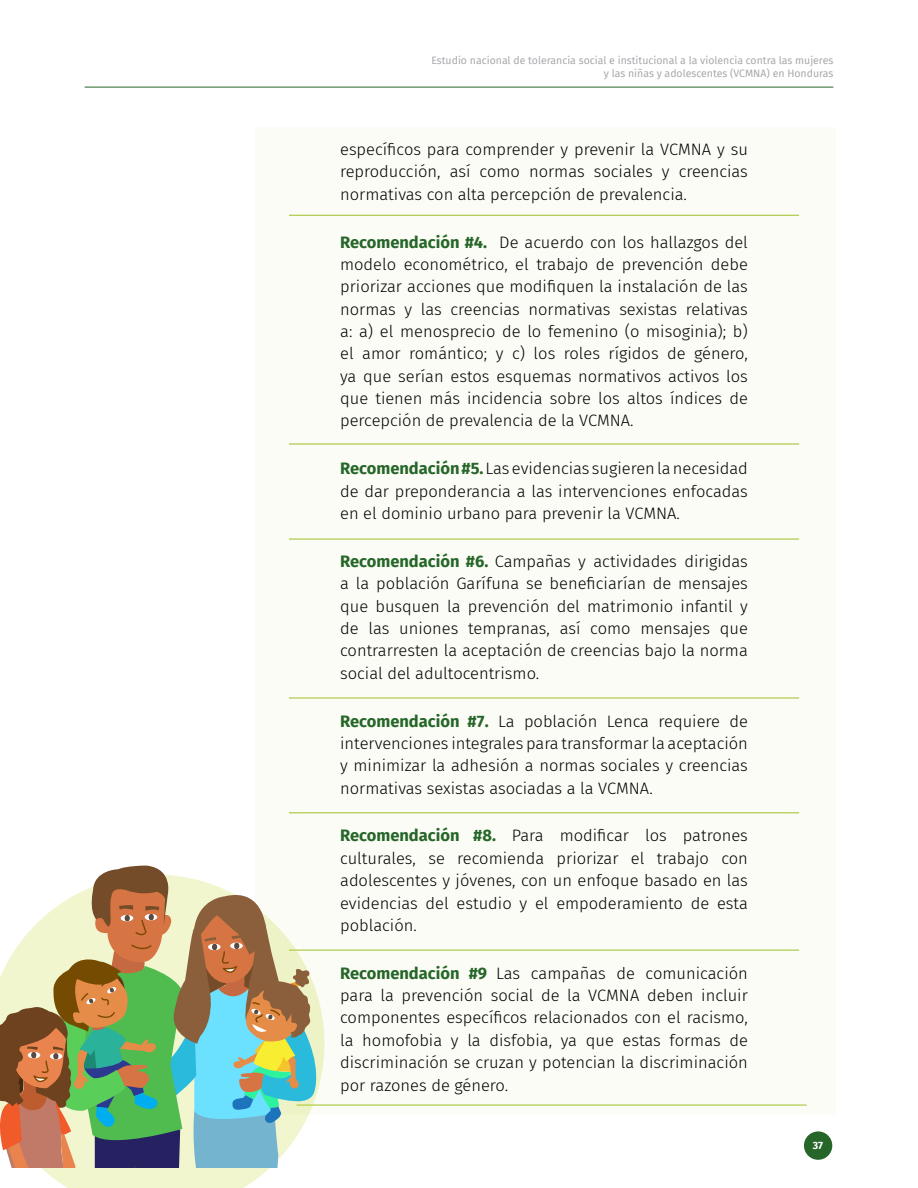
<style>
.page{position:relative;width:918px;height:1188px;background:#fff}
.page>*{position:absolute;margin:0;border:0;box-sizing:border-box;transform-origin:0 0}
.t1{font:300 16.5px/22.4px "Fira Sans";color:#000;text-align:justify}
.t2{font:10.5px/13.5px "Fira Sans";color:#a7a9ac;text-align:right}
.t3{font:700 10.5px "Fira Sans";color:#fff}
.s1{font-weight:700;color:#266629}
</style>
<div class="page">
<hr style="left:85px;top:87px;width:748px;height:1px;background:#266629">
<div style="left:804px;top:1131px;width:28px;height:29px;background:#266629;border-radius:50%"></div>
<div style="left:255px;top:128px;width:580px;height:987px;background:#fbfcf5"></div>
<hr style="left:289px;top:215px;width:510px;height:1px;background:#a8c73b">
<hr style="left:289px;top:443px;width:510px;height:2px;background:#a8c73b">
<hr style="left:289px;top:538px;width:510px;height:2px;background:#a8c73b">
<hr style="left:289px;top:697px;width:510px;height:2px;background:#a8c73b">
<hr style="left:289px;top:812px;width:510px;height:1px;background:#a8c73b">
<hr style="left:289px;top:950px;width:510px;height:1px;background:#a8c73b">
<hr style="left:296px;top:1105px;width:511px;height:1px;background:#a8c73b">
<svg style="left:11px;top:1167px;width:267px;height:21px;fill:#f1f6cf"></svg>
<svg style="left:0;top:865px;width:324px;height:302px;background:#a9b091"></svg>
<p class="t2" style="left:431px;top:53px;width:403px">Estudio nacional de tolerancia social e institucional a la violencia contra las mujeres y las niñas y adolescentes (VCMNA) en Honduras</p>
<p class="t1" style="left:340px;top:138px;width:409px">específicos para comprender y prevenir la VCMNA y su reproducción, así como normas sociales y creencias normativas con alta percepción de prevalencia.</p>
<p class="t1" style="left:340px;top:231px;width:409px"><span class="s1">Recomendación #4.</span> De acuerdo con los hallazgos del modelo econométrico, el trabajo de prevención debe priorizar acciones que modifiquen la instalación de las normas y las creencias normativas sexistas relativas a: a) el menosprecio de lo femenino (o misoginia); b) el amor romántico; y c) los roles rígidos de género, ya que serían estos esquemas normativos activos los que tienen más incidencia sobre los altos índices de percepción de prevalencia de la VCMNA.</p>
<p class="t1" style="left:340px;top:457px;width:409px"><span class="s1">Recomendación #5.</span> Las evidencias sugieren la necesidad de dar preponderancia a las intervenciones enfocadas en el dominio urbano para prevenir la VCMNA.</p>
<p class="t1" style="left:340px;top:550px;width:409px"><span class="s1">Recomendación #6.</span> Campañas y actividades dirigidas a la población Garífuna se beneficiarían de mensajes que busquen la prevención del matrimonio infantil y de las uniones tempranas, así como mensajes que contrarresten la aceptación de creencias bajo la norma social del adultocentrismo.</p>
<p class="t1" style="left:340px;top:710px;width:409px"><span class="s1">Recomendación #7.</span> La población Lenca requiere de intervenciones integrales para transformar la aceptación y minimizar la adhesión a normas sociales y creencias normativas sexistas asociadas a la VCMNA.</p>
<p class="t1" style="left:340px;top:824px;width:409px"><span class="s1">Recomendación #8.</span> Para modificar los patrones culturales, se recomienda priorizar el trabajo con adolescentes y jóvenes, con un enfoque basado en las evidencias del estudio y el empoderamiento de esta población.</p>
<p class="t1" style="left:340px;top:962px;width:409px"><span class="s1">Recomendación #9</span> Las campañas de comunicación para la prevención social de la VCMNA deben incluir componentes específicos relacionados con el racismo, la homofobia y la disfobia, ya que estas formas de discriminación se cruzan y potencian la discriminación por razones de género.</p>
<p class="t3" style="left:813px;top:1136px;width:12px">37</p>
</div>
